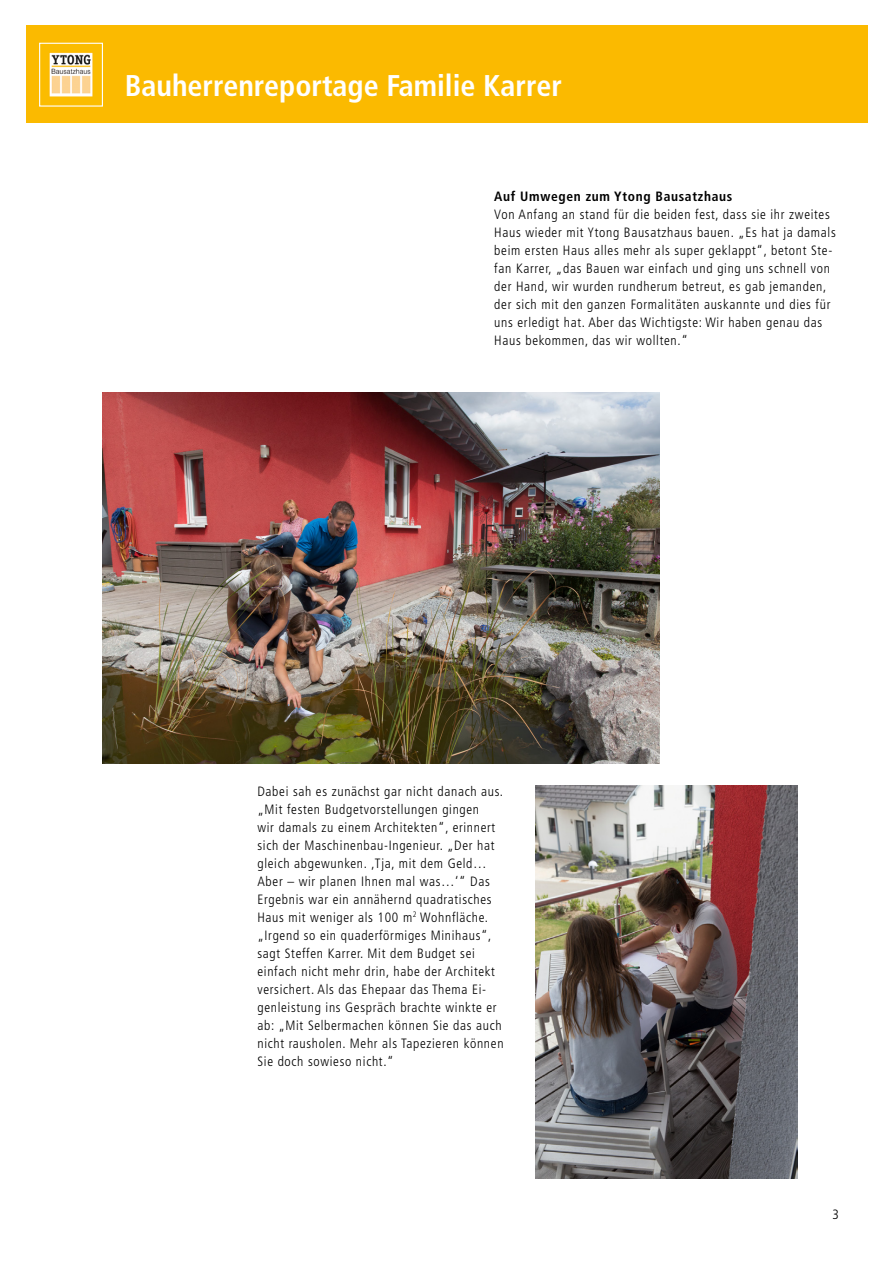
<style>
.page{position:relative;width:893px;height:1263px;background:#fff}
.page>*{position:absolute;margin:0;border:0;box-sizing:border-box;transform-origin:0 0}
.t1{font:700 condensed 30px "Frutiger";color:#fff}
.t2{font:300 condensed 13.5px/18px "Frutiger";letter-spacing:.05em;color:#000}
.t3{font:700 condensed 13.5px "Frutiger";letter-spacing:.05em;color:#000}
</style>
<div class="page">
<div style="left:26px;top:26px;width:841px;height:97px;background:#fbba00"></div>
<img style="left:49px;top:52px;width:44px;height:45px">
<div style="left:39px;top:43px;width:64px;height:64px;border:1px solid #fff"></div>
<img style="left:102px;top:392px;width:557px;height:371px">
<img style="left:535px;top:785px;width:263px;height:394px">
<h1 class="t1" style="left:125px;top:67px;width:439px">Bauherrenreportage Familie Karrer</h1>
<p class="t3" style="left:494px;top:189px;width:239px">Auf Umwegen zum Ytong Bausatzhaus</p>
<p class="t2" style="left:494px;top:206px;width:343px">Von Anfang an stand für die beiden fest, dass sie ihr zweites Haus wieder mit Ytong Bausatzhaus bauen. „Es hat ja damals beim ersten Haus alles mehr als super geklappt“, betont Ste&shy;fan Karrer, „das Bauen war einfach und ging uns schnell von der Hand, wir wurden rundherum betreut, es gab jemanden, der sich mit den ganzen Formalitäten auskannte und dies für uns erledigt hat. Aber das Wichtigste: Wir haben genau das Haus bekommen, das wir wollten.“</p>
<p class="t2" style="left:257px;top:782px;width:248px">Dabei sah es zunächst gar nicht danach aus. „Mit festen Budgetvorstellungen gingen<br>wir damals zu einem Architekten“, erinnert sich der Maschinenbau-Ingenieur. „Der hat gleich abgewunken. ‚Tja, mit dem Geld… Aber – wir planen Ihnen mal was…‘“ Das Ergebnis war ein annähernd quadratisches Haus mit weniger als 100 m<sup>2</sup> Wohnfläche. „Irgend so ein quaderförmiges Minihaus“, sagt Steffen Karrer. Mit dem Budget sei einfach nicht mehr drin, habe der Architekt versichert. Als das Ehepaar das Thema Ei&shy;genleistung ins Gespräch brachte winkte er ab: „Mit Selbermachen können Sie das auch nicht rausholen. Mehr als Tapezieren können Sie doch sowieso nicht.“</p>
<p class="t2" style="left:832px;top:1205px;width:8px">3</p>
</div>
